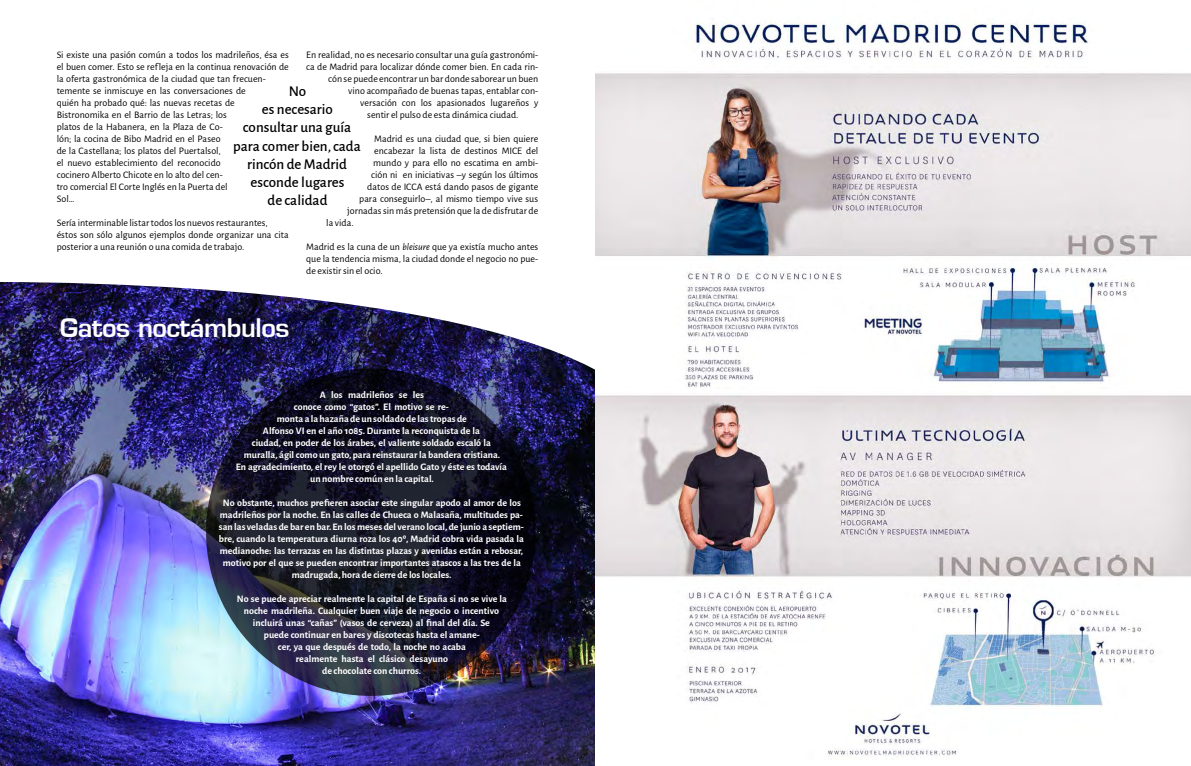
<style>
.page{position:relative;width:1191px;height:766px;background:#fff}
.page>*{position:absolute;margin:0;border:0;box-sizing:border-box;transform-origin:0 0}
.t1{font:700 25px "Euromode";letter-spacing:-.02em;color:#fff}
.t2{font:500 15px/18px "Alegreya Sans";color:#000;text-align:center}
.t3{font:10px/12px "Alegreya Sans";color:#000}
.t4{font:700 10px/12px "Alegreya Sans";color:#fff;text-align:center}
.s1{font-style:italic}
</style>
<div class="page">
<img style="left:0;top:282px;width:595px;height:483px">
<svg style="left:206px;top:368px;width:329px;height:327px"></svg>
<img style="left:595px;top:22px;width:596px;height:734px">
<p class="t3" style="left:57px;top:49px;width:233px">Si existe una pasión común a todos los madrileños, ésa es el buen comer. Esto se refleja en la continua renovación de la oferta gastronómica de la ciudad que tan frecuen&shy;temente se inmiscuye en las conversaciones de<br>quién ha probado qué: las nuevas recetas de Bistronomika en el Barrio de las Letras; los<br>platos de la Habanera, en la Plaza de Co-<br>lón; la cocina de Bibo Madrid en el Paseo<br>de la Castellana; los platos del Puertalsol,<br>el nuevo establecimiento del reconocido<br>cocinero Alberto Chicote en lo alto del cen-<br>tro comercial El Corte Inglés en la Puerta del<br>Sol…</p>
<p class="t3" style="left:57px;top:217px;width:233px">Sería interminable listar todos los nuevos restaurantes, éstos son sólo algunos ejemplos donde organizar una cita posterior a una reunión o una comida de trabajo.</p>
<p class="t3" style="left:306px;top:49px;width:233px">En realidad, no es necesario consultar una guía gastronómi-</p>
<p class="t3" style="left:306px;top:61px;width:233px">ca de Madrid para localizar dónde comer bien. En cada rin-</p>
<p class="t3" style="left:328px;top:73px;width:211px">cón se puede encontrar un bar donde saborear un buen</p>
<p class="t3" style="left:348px;top:85px;width:192px">vino acompañado de buenas tapas, entablar con-</p>
<p class="t3" style="left:360px;top:97px;width:179px">versación con los apasionados lugareños y</p>
<p class="t3" style="left:367px;top:109px;width:153px">sentir el pulso de esta dinámica ciudad.</p>
<p class="t3" style="left:374px;top:133px;width:165px">Madrid es una ciudad que, si bien quiere</p>
<p class="t3" style="left:374px;top:145px;width:165px">encabezar la lista de destinos MICE del</p>
<p class="t3" style="left:373px;top:157px;width:166px">mundo y para ello no escatima en ambi-</p>
<p class="t3" style="left:371px;top:169px;width:168px">ción ni en iniciativas –y según los últimos</p>
<p class="t3" style="left:367px;top:181px;width:172px">datos de ICCA está dando pasos de gigante</p>
<p class="t3" style="left:359px;top:193px;width:180px">para conseguirlo–, al mismo tiempo vive sus</p>
<p class="t3" style="left:347px;top:205px;width:193px">jornadas sin más pretensión que la de disfrutar de</p>
<p class="t3" style="left:326px;top:217px;width:29px">la vida.</p>
<p class="t3" style="left:306px;top:241px;width:233px;text-align:justify">Madrid es la cuna de un <span class="s1">bleisure</span> que ya existía mucho antes que la tendencia misma, la ciudad donde el negocio no pue&shy;de existir sin el ocio.</p>
<h2 class="t2" style="left:233px;top:82px;width:129px">No<br>es necesario consultar una guía para comer bien, cada rincón de Madrid esconde lugares<br>de calidad</h2>
<h1 class="t1" style="left:60px;top:311px;width:231px">Gatos noctámbulos</h1>
<p class="t4" style="left:236px;top:388px;width:272px">A los madrileños se les<br>conoce como “gatos”. El motivo se re-<br>monta a la hazaña de un soldado de las tropas de<br>Alfonso VI en el año 1085. Durante la reconquista de la<br>ciudad, en poder de los árabes, el valiente soldado escaló la muralla, ágil como un gato, para reinstaurar la bandera cristiana.<br>En agradecimiento, el rey le otorgó el apellido Gato y éste es todavía un nombre común en la capital.</p>
<p class="t4" style="left:219px;top:496px;width:307px">No obstante, muchos prefieren asociar este singular apodo al amor de los madrileños por la noche. En las calles de Chueca o Malasaña, multitudes pa&shy;san las veladas de bar en bar. En los meses del verano local, de junio a septiem&shy;bre, cuando la temperatura diurna roza los 40º, Madrid cobra vida pasada la medianoche: las terrazas en las distintas plazas y avenidas están a rebosar, motivo por el que se pueden encontrar importantes atascos a las tres de la madrugada, hora de cierre de los locales.</p>
<p class="t4" style="left:237px;top:592px;width:272px">No se puede apreciar realmente la capital de España si no se vive la noche madrileña. Cualquier buen viaje de negocio o incentivo incluirá unas “cañas” (vasos de cerveza) al final del día. Se<br>puede continuar en bares y discotecas hasta el amane-<br>cer, ya que después de todo, la noche no acaba<br>realmente hasta el clásico desayuno<br>de chocolate con churros.</p>
</div>
